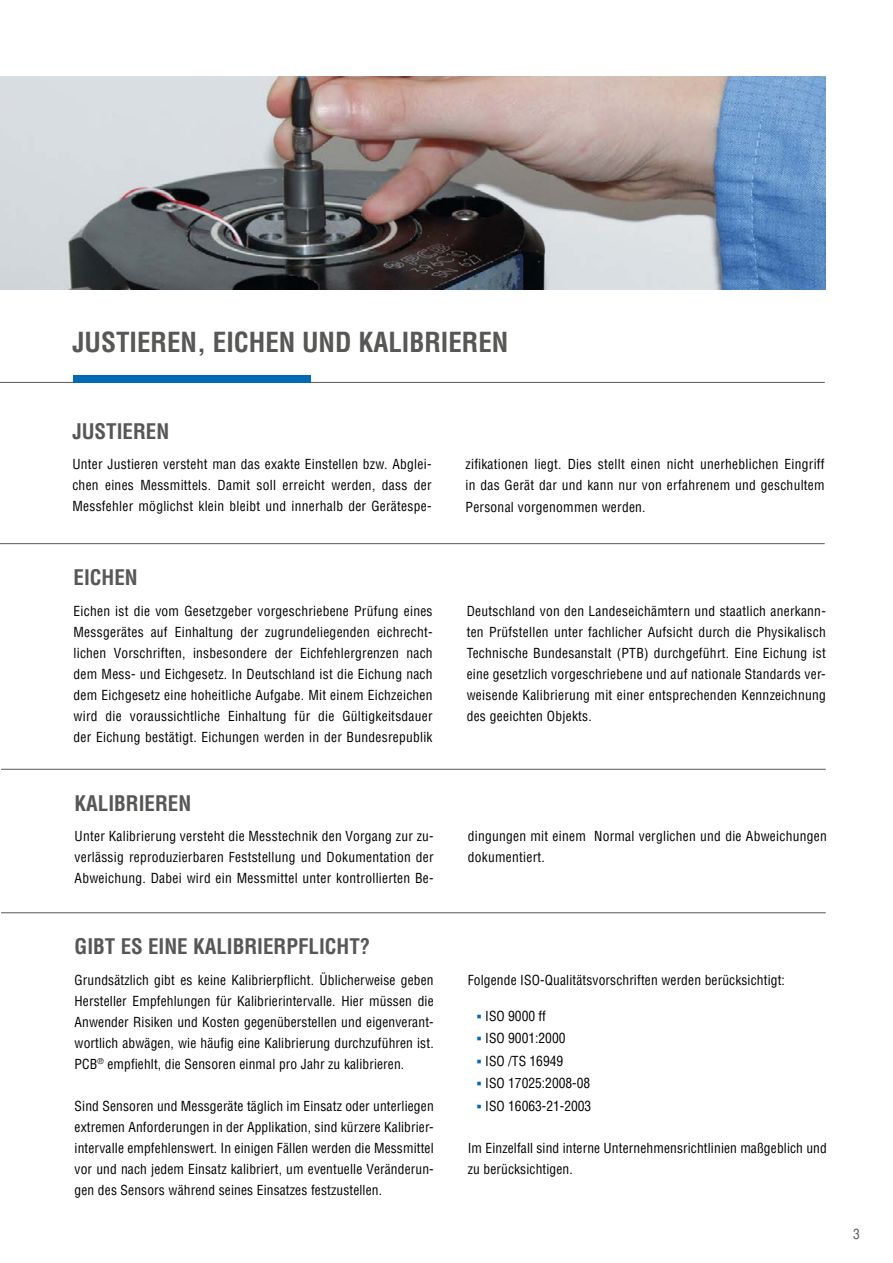
<style>
.page{position:relative;width:893px;height:1263px;background:#fff}
.page>*{position:absolute;margin:0;border:0;box-sizing:border-box;transform-origin:0 0}
.t1{font:700 condensed 27px "Helvetica LT Pro";color:#575756}
.t2{font:700 condensed 21px "Helvetica LT Pro";color:#575756}
.t3{font:condensed 13.5px/21px "Helvetica LT Pro";letter-spacing:.02em;color:#000;text-align:justify}
.t4{font:condensed 13.5px "Helvetica LT Pro";color:#000}
.t5{font:condensed 13.5px "Helvetica LT Pro";color:#575756}
.s1{font-family:"Arial";font-weight:700;font-stretch:normal;color:#006ab4}
</style>
<div class="page">
<hr style="left:0;top:77px;width:1px;height:213px;background:#bcbcbc">
<hr style="left:0;top:382px;width:825px;height:1px;background:#575756">
<div style="left:74px;top:375px;width:237px;height:7px;background:#006ab4"></div>
<img style="left:0;top:77px;width:825px;height:212px">
<hr style="left:0;top:543px;width:825px;height:1px;background:#575756">
<hr style="left:1px;top:769px;width:825px;height:1px;background:#575756">
<hr style="left:1px;top:912px;width:825px;height:1px;background:#575756">
<h1 class="t1" style="left:73px;top:324px;width:437px">JUSTIEREN, EICHEN UND KALIBRIEREN</h1>
<h2 class="t2" style="left:72px;top:417px;width:98px">JUSTIEREN</h2>
<p class="t3" style="left:72px;top:454px;width:361px">Unter Justieren versteht man das exakte Einstellen bzw. Abglei&shy;chen eines Messmittels. Damit soll erreicht werden, dass der Messfehler möglichst klein bleibt und innerhalb der Gerätespe-</p>
<p class="t3" style="left:466px;top:454px;width:361px">zifikationen liegt. Dies stellt einen nicht unerheblichen Eingriff in das Gerät dar und kann nur von erfahrenem und geschultem Personal vorgenommen werden.</p>
<h2 class="t2" style="left:74px;top:563px;width:66px">EICHEN</h2>
<p class="t3" style="left:74px;top:600px;width:361px">Eichen ist die vom Gesetzgeber vorgeschriebene Prüfung eines Messgerätes auf Einhaltung der zugrundeliegenden eichrecht&shy;lichen Vorschriften, insbesondere der Eichfehlergrenzen nach dem Mess- und Eichgesetz. In Deutschland ist die Eichung nach dem Eichgesetz eine hoheitliche Aufgabe. Mit einem Eichzeichen wird die voraussichtliche Einhaltung für die Gültigkeitsdauer der Eichung bestätigt. Eichungen werden in der Bundesrepublik</p>
<p class="t3" style="left:467px;top:600px;width:361px">Deutschland von den Landeseichämtern und staatlich anerkann&shy;ten Prüfstellen unter fachlicher Aufsicht durch die Physikalisch Technische Bundesanstalt (PTB) durchgeführt. Eine Eichung ist eine gesetzlich vorgeschriebene und auf nationale Standards ver&shy;weisende Kalibrierung mit einer entsprechenden Kennzeichnung des geeichten Objekts.</p>
<h2 class="t2" style="left:75px;top:789px;width:118px">KALIBRIEREN</h2>
<p class="t3" style="left:75px;top:826px;width:361px">Unter Kalibrierung versteht die Messtechnik den Vorgang zur zu&shy;verlässig reproduzierbaren Feststellung und Dokumentation der Abweichung. Dabei wird ein Messmittel unter kontrollierten Be-</p>
<p class="t3" style="left:468px;top:826px;width:361px">dingungen mit einem Normal verglichen und die Abweichungen dokumentiert.</p>
<h2 class="t2" style="left:75px;top:932px;width:297px">GIBT ES EINE KALIBRIERPFLICHT?</h2>
<p class="t3" style="left:75px;top:969px;width:361px">Grundsätzlich gibt es keine Kalibrierpflicht. Üblicherweise geben Hersteller Empfehlungen für Kalibrierintervalle. Hier müssen die Anwender Risiken und Kosten gegenüberstellen und eigenverant&shy;wortlich abwägen, wie häufig eine Kalibrierung durchzuführen ist.<br>PCB<sup>®</sup> empfiehlt, die Sensoren einmal pro Jahr zu kalibrieren.</p>
<p class="t3" style="left:75px;top:1095px;width:361px">Sind Sensoren und Messgeräte täglich im Einsatz oder unterliegen extremen Anforderungen in der Applikation, sind kürzere Kalibrier&shy;intervalle empfehlenswert. In einigen Fällen werden die Messmittel vor und nach jedem Einsatz kalibriert, um eventuelle Veränderun&shy;gen des Sensors während seines Einsatzes festzustellen.</p>
<p class="t3" style="left:468px;top:969px;width:319px">Folgende ISO-Qualitätsvorschriften werden berücksichtigt:</p>
<p class="t4" style="left:477px;top:1007px;width:71px"><span class="s1">▪</span> ISO 9000 ff</p>
<p class="t4" style="left:477px;top:1030px;width:90px"><span class="s1">▪</span> ISO 9001:2000</p>
<p class="t4" style="left:477px;top:1052px;width:88px"><span class="s1">▪</span> ISO /TS 16949</p>
<p class="t4" style="left:477px;top:1075px;width:115px"><span class="s1">▪</span> ISO 17025:2008-08</p>
<p class="t4" style="left:477px;top:1097px;width:116px"><span class="s1">▪</span> ISO 16063-21-2003</p>
<p class="t3" style="left:468px;top:1137px;width:361px">Im Einzelfall sind interne Unternehmensrichtlinien maßgeblich und zu berücksichtigen.</p>
<p class="t5" style="left:853px;top:1225px;width:8px">3</p>
</div>
